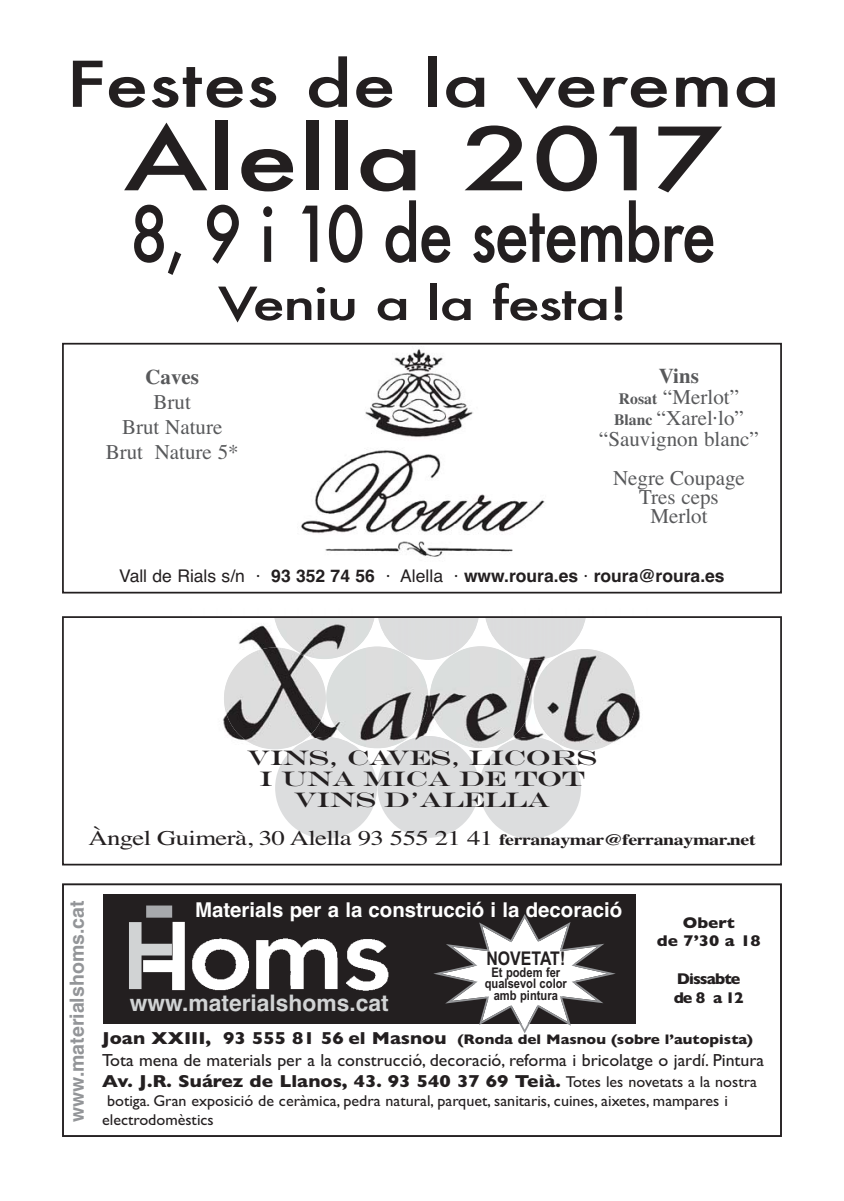
<style>
.page{position:relative;width:844px;height:1201px;background:#fff}
.page>*{position:absolute;margin:0;border:0;box-sizing:border-box;transform-origin:0 0}
.t1{font:500 84.52px "Futura";color:#231f20;scale:1.34 1}
.t2{font:500 74.55px "Futura";letter-spacing:-.03em;color:#231f20;scale:.84 1}
.t3{font:500 61.25px "Futura";color:#231f20;scale:1.29 1}
.t4{font:500 44.27px "Futura";letter-spacing:-.03em;color:#231f20;scale:1.33 1}
.t5{font:700 22.75px "Helvetica";color:#d1d3d4}
.t6{font:21px/21px "Times";color:#58595b;text-align:center}
.t7{font:21px "Times";letter-spacing:-.025em;color:#231f20;scale:1.27 1}
.t8{font:21px/21px "Engravers";letter-spacing:-.03em;color:#231f20;text-align:center;scale:1.27 1}
.t9{font:700 21px "Times";color:#58595b}
.t10{font:700 20.47px "Helvetica";color:#fff}
.t11{font:700 19.6px "Helvetica";color:#939598}
.t12{font:700 18.9px "Arial";color:#231f20;scale:.84 1}
.t13{font:17.5px/21px "Gill Sans";color:#231f20}
.t14{font:700 17.5px "Helvetica";color:#231f20}
.t15{font:15.75px/18.9px "Gill Sans";color:#231f20}
.t16{font:700 15.75px/18.9px "Gill Sans";color:#231f20;text-align:center;scale:1.09 1}
.t17{font:700 15.75px/18.9px "Gill Sans";letter-spacing:-.05em;color:#231f20}
.t18{font:700 14px "Gill Sans";color:#231f20;scale:1.09 1}
.t19{font:700 13.3px/11.4px "Arial";color:#231f20;text-align:center;scale:.84 1}
.s1{font-weight:700}
.s2{font-weight:700;font-size:15.75px}
.s3{font-weight:400}
.s4{font-size:17.5px}
.s5{font-size:15.75px}
</style>
<div class="page">
<div style="left:479px;top:737px;width:102px;height:101px;background:#dcddde;border-radius:50%"></div>
<div style="left:275px;top:737px;width:102px;height:101px;background:#dcddde;border-radius:50%"></div>
<div style="left:377px;top:736px;width:102px;height:101px;background:#dcddde;border-radius:50%"></div>
<div style="left:62px;top:343px;width:719px;height:250px;border:2px solid #231f20"></div>
<img style="left:301px;top:349px;width:244px;height:209px">
<img style="left:223px;top:619px;width:417px;height:118px">
<img style="left:378px;top:619px;width:100px;height:41px">
<img style="left:274px;top:619px;width:100px;height:27px">
<img style="left:485px;top:619px;width:100px;height:40px">
<img style="left:224px;top:646px;width:204px;height:102px">
<img style="left:430px;top:646px;width:101px;height:102px">
<img style="left:533px;top:649px;width:102px;height:99px">
<img style="left:294px;top:737px;width:63px;height:11px">
<img style="left:395px;top:736px;width:66px;height:12px">
<div style="left:62px;top:616px;width:719px;height:249px;border:2px solid #231f20"></div>
<div style="left:62px;top:883px;width:719px;height:253px;border:2px solid #231f20"></div>
<div style="left:103px;top:894px;width:532px;height:129px;background:#231f20"></div>
<img style="left:173px;top:921px;width:216px;height:70px">
<img style="left:146px;top:905px;width:27px;height:13px">
<img style="left:129px;top:922px;width:44px;height:69px">
<svg style="left:433px;top:914px;width:182px;height:119px"></svg>
<h3 class="t3" style="left:66px;top:56px;width:555px">Festes de la verema</h3>
<h1 class="t1" style="left:124px;top:121px;width:448px">Alella 2017</h1>
<h2 class="t2" style="left:129px;top:200px;width:700px">8, 9 i 10 de setembre</h2>
<h3 class="t4" style="left:218px;top:283px;width:310px">Veniu a la festa!</h3>
<p class="t9" style="left:145px;top:369px;width:55px">Caves</p>
<p class="t6" style="left:106px;top:391px;width:134px;line-height:25.2px">Brut<br>Brut Nature<br>Brut Nature 5*</p>
<p class="t6" style="left:599px;top:367px;width:161px"><span class="s1">Vins<br></span><span class="s2">Rosat</span> “Merlot”<br><span class="s2">Blanc</span> “Xarel·lo” “Sauvignon blanc”</p>
<p class="t6" style="left:613px;top:470px;width:133px;line-height:19.2px">Negre Coupage<br>Tres ceps<br>Merlot</p>
<p class="t14" style="left:119px;top:569px;width:606px"><span class="s3">Vall de Rials s/n ·</span> 93 352 74 56 <span class="s3">· Alella ·</span> www.roura.es <span class="s3">·</span> roura@roura.es</p>
<p class="t8" style="left:247px;top:747px;width:277px">VINS, CAVES, LICORS<br>I UNA MICA DE TOT<br>VINS D’ALELLA</p>
<p class="t7" style="left:88px;top:830px;width:527px">Àngel Guimerà, 30 Alella 93 555 21 41 <span class="s2">ferranaymar@ferranaymar.net</span></p>
<p class="t11" style="left:70px;top:1122px;width:223px;rotate:-90deg">www.materialshoms.cat</p>
<p class="t10" style="left:195px;top:902px;width:428px">Materials per a la construcció i la decoració</p>
<p class="t16" style="left:656px;top:914px;width:97px">Obert<br>de 7’30 a 18</p>
<p class="t17" style="left:673px;top:971px;width:71px">Dissabte de 8 a 12</p>
<p class="t12" style="left:486px;top:951px;width:95px">NOVETAT!</p>
<p class="t19" style="left:484px;top:967px;width:99px">Et podem fer qualsevol color amb pintura</p>
<p class="t18" style="left:102px;top:1034px;width:598px"><span class="s4">Joan XXIII, 93 555 81 56 el Masnou</span> (Ronda del Masnou (sobre l’autopista)</p>
<p class="t13" style="left:102px;top:1051px;width:663px">Tota mena de materials per a la construcció, decoració, reforma i bricolatge o jardí. Pintura<br><span class="s1">Av. J.R. Suárez de Llanos, 43. 93 540 37 69 Teià.</span> <span class="s5">Totes les novetats a la nostra</span></p>
<p class="t15" style="left:102px;top:1093px;width:627px;text-indent:5px">botiga. Gran exposició de ceràmica, pedra natural, parquet, sanitaris, cuines, aixetes, mampares i electrodomèstics</p>
<h3 class="t5" style="left:130px;top:994px;width:260px">www.materialshoms.cat</h3>
</div>
